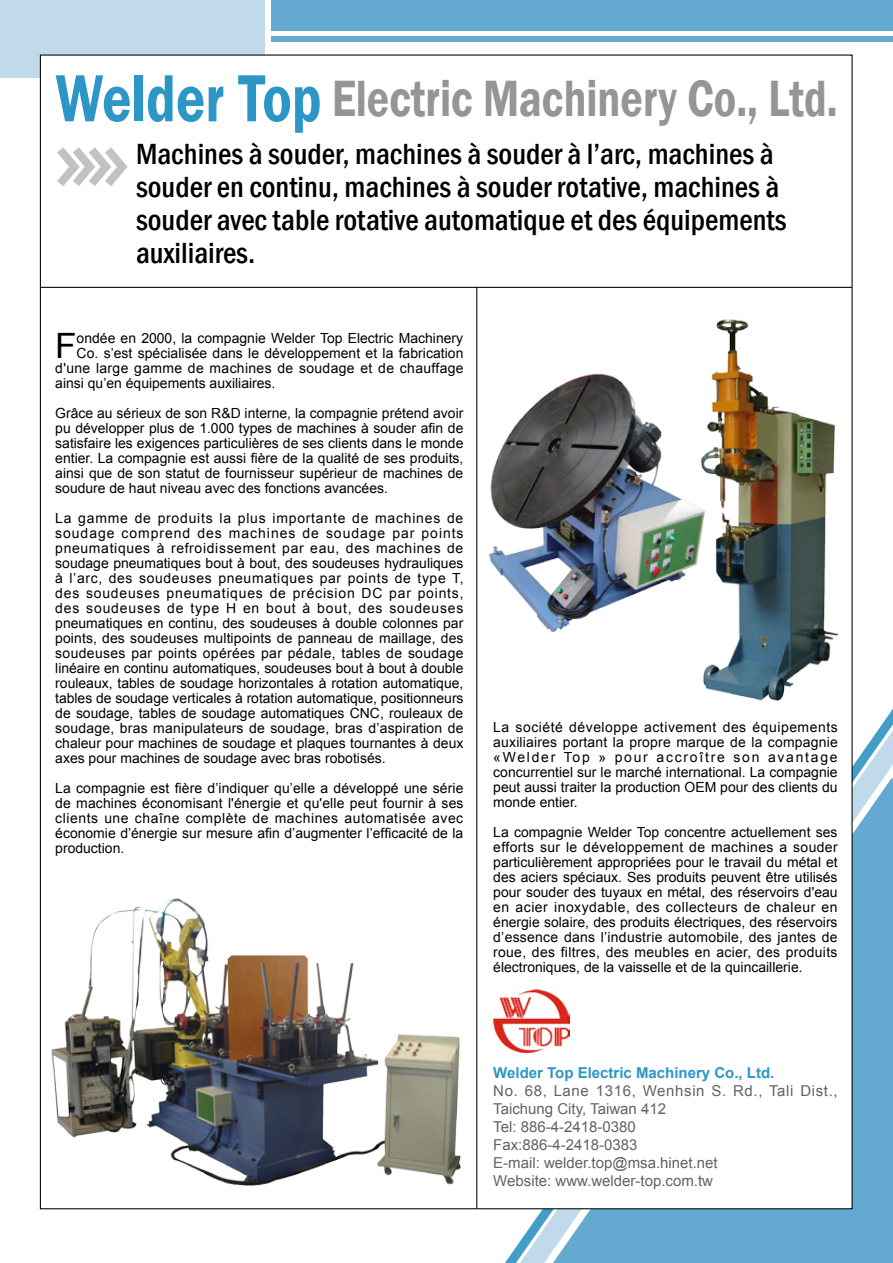
<style>
.page{position:relative;width:893px;height:1263px;background:#fff}
.page>*{position:absolute;margin:0;border:0;box-sizing:border-box;transform-origin:0 0}
.t1{font:600 52.5px "Franklin Gothic";color:#959595;scale:.8 1}
.t2{font:34.95px "Arial";color:#000}
.t3{font:500 condensed 30px/33px "Franklin Gothic";color:#000}
.t4{font:15px/18px "Arial";color:#636363}
.t5{font:700 15px "Arial";color:#2c97c7}
.t6{font:13.95px/15px "Arial";color:#000;text-align:justify}
.t7{font:13.95px "Arial";letter-spacing:.025em;color:#000}
.s1{font-size:69px;color:#2c97c7}
</style>
<div class="page">
<div style="left:0;top:0;width:264px;height:78px;background:#c0d9eb"></div>
<div style="left:271px;top:37px;width:622px;height:5px;background:#64a9d0"></div>
<div style="left:271px;top:0;width:622px;height:31px;background:#64a9d0"></div>
<svg style="left:553px;top:778px;width:340px;height:485px;background:#69abcf"></svg>
<div style="left:40px;top:55px;width:812px;height:1154px;background:#fff"></div>
<hr style="left:40px;top:287px;width:812px;height:1px;background:#000">
<svg style="left:57px;top:147px;width:71px;height:39px"></svg>
<hr style="left:476px;top:287px;width:1px;height:922px;background:#000">
<img style="left:703px;top:319px;width:136px;height:382px">
<img style="left:51px;top:884px;width:427px;height:313px">
<img style="left:476px;top:359px;width:238px;height:285px">
<img style="left:493px;top:990px;width:76px;height:62px">
<h1 class="t1" style="left:55px;top:66px;width:979px"><span class="s1">Welder Top</span> Electric Machinery Co., Ltd.</h1>
<h3 class="t3" style="left:136px;top:137px;width:652px">Machines à souder, machines à souder à l’arc, machines à souder en continu, machines à souder rotative, machines à souder avec table rotative automatique et des équipements auxiliaires.</h3>
<h2 class="t2" style="left:55px;top:323px;width:23px">F</h2>
<p class="t6" style="left:77px;top:330px;width:388px">ondée en 2000, la compagnie Welder Top Electric Machinery</p>
<p class="t6" style="left:77px;top:345px;width:388px">Co. s’est spécialisée dans le développement et la fabrication</p>
<p class="t7" style="left:55px;top:359px;width:410px">d'une large gamme de machines de soudage et de chauffage</p>
<p class="t6" style="left:55px;top:375px;width:222px">ainsi qu’en équipements auxiliaires.</p>
<p class="t6" style="left:55px;top:405px;width:410px">Grâce au sérieux de son R&amp;D interne, la compagnie prétend avoir pu développer plus de 1.000 types de machines à souder afin de satisfaire les exigences particulières de ses clients dans le monde entier. La compagnie est aussi fière de la qualité de ses produits, ainsi que de son statut de fournisseur supérieur de machines de soudure de haut niveau avec des fonctions avancées.</p>
<p class="t6" style="left:55px;top:510px;width:410px">La gamme de produits la plus importante de machines de soudage comprend des machines de soudage par points pneumatiques à refroidissement par eau, des machines de soudage pneumatiques bout à bout, des soudeuses hydrauliques à l’arc, des soudeuses pneumatiques par points de type T, des soudeuses pneumatiques de précision DC par points, des soudeuses de type H en bout à bout, des soudeuses pneumatiques en continu, des soudeuses à double colonnes par points, des soudeuses multipoints de panneau de maillage, des soudeuses par points opérées par pédale, tables de soudage linéaire en continu automatiques, soudeuses bout à bout à double rouleaux, tables de soudage horizontales à rotation automatique, tables de soudage verticales à rotation automatique, positionneurs de soudage, tables de soudage automatiques CNC, rouleaux de soudage, bras manipulateurs de soudage, bras d’aspiration de chaleur pour machines de soudage et plaques tournantes à deux axes pour machines de soudage avec bras robotisés.</p>
<p class="t6" style="left:55px;top:780px;width:410px">La compagnie est fière d’indiquer qu’elle a développé une série de machines économisant l'énergie et qu'elle peut fournir à ses clients une chaîne complète de machines automatisée avec économie d’énergie sur mesure afin d’augmenter l’efficacité de la production.</p>
<p class="t6" style="left:493px;top:720px;width:346px">La société développe activement des équipements auxiliaires portant la propre marque de la compagnie «Welder Top » pour accroître son avantage concurrentiel sur le marché international. La compagnie peut aussi traiter la production OEM pour des clients du monde entier.</p>
<p class="t6" style="left:493px;top:825px;width:346px">La compagnie Welder Top concentre actuellement ses efforts sur le développement de machines a souder particulièrement appropriées pour le travail du métal et des aciers spéciaux. Ses produits peuvent être utilisés pour souder des tuyaux en métal, des réservoirs d'eau en acier inoxydable, des collecteurs de chaleur en énergie solaire, des produits électriques, des réservoirs d’essence dans l’industrie automobile, des jantes de roue, des filtres, des meubles en acier, des produits électroniques, de la vaisselle et de la quincaillerie.</p>
<p class="t5" style="left:493px;top:1063px;width:283px">Welder Top Electric Machinery Co., Ltd.</p>
<p class="t4" style="left:493px;top:1082px;width:346px">No. 68, Lane 1316, Wenhsin S. Rd., Tali Dist.,<br>Taichung City, Taiwan 412<br>Tel: 886-4-2418-0380<br>Fax:886-4-2418-0383<br>E-mail: welder.top@msa.hinet.net<br>Website: www.welder-top.com.tw</p>
</div>
